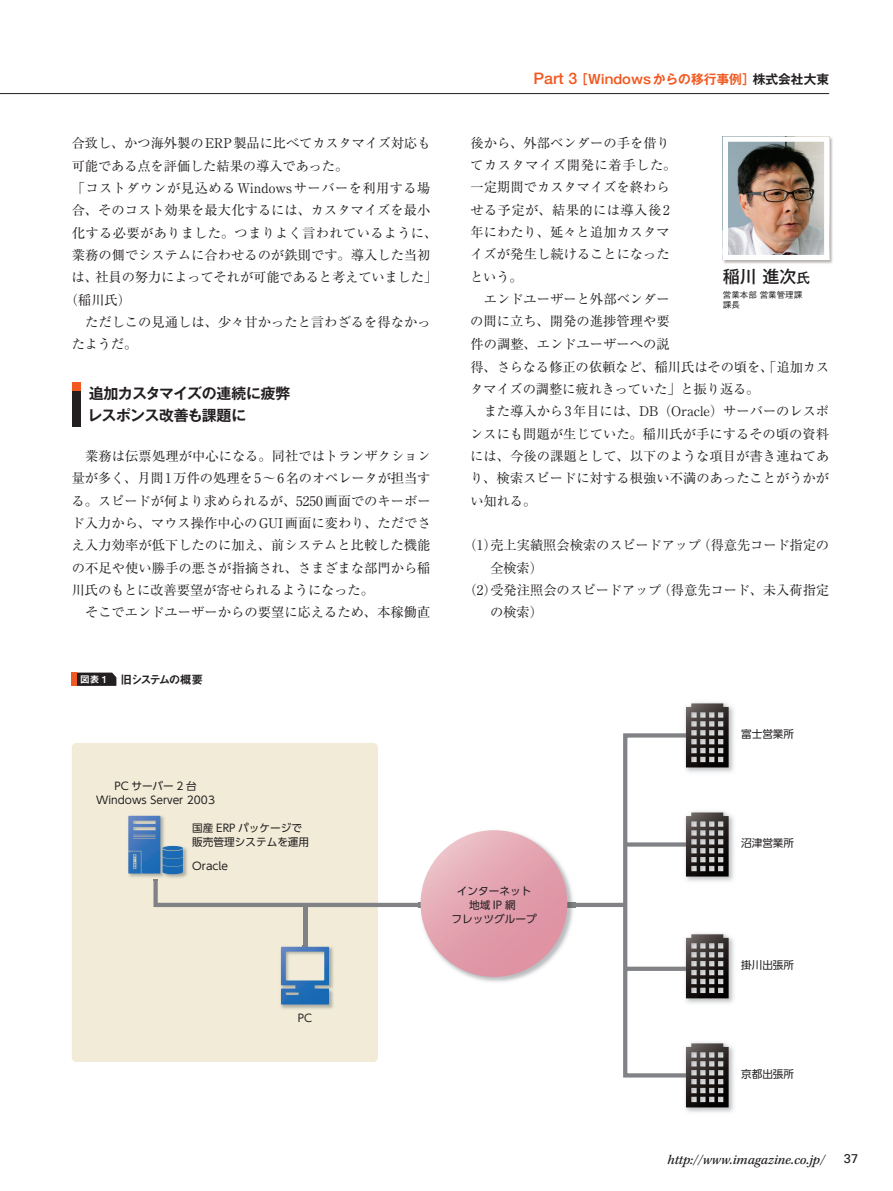
<style>
.page{position:relative;width:893px;height:1191px;background:#fff}
.page>*{position:absolute;margin:0;border:0;box-sizing:border-box;transform-origin:0 0}
.t1{font:500 16.95px "Gothic MB101 Pro";color:#231f20}
.t2{font:700 14.85px/22.4px "Gothic MB101 Pro De";letter-spacing:-.025em;color:#231f20}
.t3{font:italic 500 13.8px "Kepler Std";color:#231f20}
.t4{font:13.35px/22.4px "Ryumin Pro";color:#231f20}
.t5{font:13.35px "Ryumin Pro";letter-spacing:.03em;color:#231f20}
.t6{font:13.35px "Ryumin Pro";letter-spacing:.025em;color:#231f20}
.t7{font:700 12.75px "Gothic MB101 Pro De";color:#f15921}
.t8{font:12.75px "Univers LT Std";color:#231f20}
.t9{font:11.7px "Midashi Go Pro MB31";letter-spacing:-.145em;color:#231f20}
.t10{font:10.65px/13.8px "UD Shin Go Pro";color:#231f20;text-align:center}
.t11{font:500 8.55px/10.6px "Gothic BBB Pro";color:#231f20}
.s1{font-size:9.6px;color:#fff}
.s2{font-family:"Helvetica Neue LT Std";font-weight:500;font-size:15.9px}
.s3{color:#231f20}
.s4{font-size:13.65px}
</style>
<div class="page">
<svg style="left:77px;top:672px;width:39px;height:14px"></svg>
<div style="left:72px;top:672px;width:5px;height:14px;background:#f15921"></div>
<hr style="left:0;top:93px;width:829px;height:1px;background:#231f20">
<img style="left:723px;top:136px;width:110px;height:128px">
<img style="left:729px;top:143px;width:94px;height:111px">
<div style="left:723px;top:137px;width:106px;height:123px;border:5px solid #fff"></div>
<div style="left:72px;top:743px;width:306px;height:319px;background:#f1ebd8;border-radius:5px"></div>
<hr style="left:303px;top:905px;width:4px;height:41px;background:#808285">
<img style="left:682px;top:1042px;width:52px;height:71px">
<svg style="left:686px;top:1043px;width:43px;height:64px;background:#575453"></svg>
<img style="left:688px;top:933px;width:46px;height:71px">
<svg style="left:688px;top:934px;width:41px;height:64px;background:#585454"></svg>
<img style="left:682px;top:811px;width:52px;height:71px">
<svg style="left:688px;top:812px;width:41px;height:64px;background:#595555"></svg>
<img style="left:685px;top:702px;width:49px;height:71px">
<svg style="left:686px;top:703px;width:43px;height:64px;background:#595555"></svg>
<img style="left:418px;top:907px;width:158px;height:75px">
<div style="left:421px;top:830px;width:146px;height:147px;background:linear-gradient(to right,#e4a6b2,#dd8fa0);border-radius:73px"></div>
<img style="left:280px;top:947px;width:53px;height:62px">
<svg style="left:281px;top:945px;width:48px;height:59px"></svg>
<svg style="left:128px;top:816px;width:495px;height:91px"></svg>
<svg style="left:628px;top:842px;width:55px;height:4px"></svg>
<div style="left:625px;top:966px;width:61px;height:5px;background:#808285"></div>
<div style="left:623px;top:733px;width:65px;height:344px;border:4px solid #808285"></div>
<div style="left:72px;top:382px;width:8px;height:45px;background:#231f20"></div>
<div style="left:72px;top:382px;width:8px;height:9px;background:#f15921"></div>
<p class="t4" style="left:72px;top:131px;width:360px">合致し、かつ海外製のERP製品に比べてカスタマイズ対応も</p>
<p class="t4" style="left:72px;top:154px;width:278px">可能である点を評価した結果の導入であった。</p>
<p class="t5" style="left:72px;top:177px;width:360px">「コストダウンが見込めるWindowsサーバーを利用する場</p>
<p class="t4" style="left:72px;top:198px;width:360px">合、そのコスト効果を最大化するには、カスタマイズを最小</p>
<p class="t6" style="left:72px;top:222px;width:367px">化する必要がありました。つまりよく言われているように、</p>
<p class="t4" style="left:72px;top:243px;width:360px">業務の側でシステムに合わせるのが鉄則です。導入した当初</p>
<p class="t4" style="left:72px;top:265px;width:367px">は、社員の努力によってそれが可能であると考えていました」</p>
<p class="t4" style="left:65px;top:287px;width:68px">（稲川氏）</p>
<p class="t4" style="left:72px;top:310px;width:360px">　ただしこの見通しは、少々甘かったと言わざるを得なかっ</p>
<p class="t4" style="left:72px;top:332px;width:67px">たようだ。</p>
<p class="t2" style="left:87px;top:380px;width:205px">追加カスタマイズの連続に疲弊レスポンス改善も課題に</p>
<p class="t4" style="left:72px;top:444px;width:361px">　業務は伝票処理が中心になる。同社ではトランザクション量が多く、月間1万件の処理を5〜6名のオペレータが担当する。スピードが何より求められるが、5250画面でのキーボード入力から、マウス操作中心のGUI画面に変わり、ただでさえ入力効率が低下したのに加え、前システムと比較した機能の不足や使い勝手の悪さが指摘され、さまざまな部門から稲川氏のもとに改善要望が寄せられるようになった。<br>　そこでエンドユーザーからの要望に応えるため、本稼働直</p>
<p class="t9" style="left:80px;top:670px;width:124px"><span class="s1">図表 1</span> 旧システムの概要</p>
<p class="t10" style="left:96px;top:778px;width:120px">PC サーバー 2 台<br>Windows Server 2003</p>
<p class="t10" style="left:192px;top:821px;width:118px;text-align:left">国産 ERP パッケージで販売管理システムを運用</p>
<p class="t10" style="left:192px;top:859px;width:37px">Oracle</p>
<p class="t10" style="left:298px;top:1010px;width:16px">PC</p>
<p class="t7" style="left:533px;top:68px;width:297px"><span class="s2">Part 3</span> ［Windowsからの移行事例］<span class="s3">株式会社大東</span></p>
<p class="t4" style="left:470px;top:131px;width:208px">後から、外部ベンダーの手を借りてカスタマイズ開発に着手した。一定期間でカスタマイズを終わらせる予定が、結果的には導入後2年にわたり、延々と追加カスタマイズが発生し続けることになったという。<br>　エンドユーザーと外部ベンダーの間に立ち、開発の進捗管理や要件の調整、エンドユーザーへの説</p>
<p class="t1" style="left:723px;top:262px;width:89px">稲川 進次<span class="s4">氏</span></p>
<p class="t11" style="left:723px;top:288px;width:81px">営業本部 営業管理課課長</p>
<p class="t4" style="left:470px;top:354px;width:361px">得、さらなる修正の依頼など、稲川氏はその頃を、「追加カスタマイズの調整に疲れきっていた」と振り返る。<br>　また導入から3年目には、DB（Oracle）サーバーのレスポンスにも問題が生じていた。稲川氏が手にするその頃の資料には、今後の課題として、以下のような項目が書き連ねてあり、検索スピードに対する根強い不満のあったことがうかがい知れる。</p>
<p class="t4" style="left:464px;top:533px;width:367px">（1）売上実績照会検索のスピードアップ（得意先コード指定の</p>
<p class="t4" style="left:490px;top:555px;width:55px">全検索）</p>
<p class="t4" style="left:464px;top:578px;width:367px">（2）受発注照会のスピードアップ（得意先コード、未入荷指定</p>
<p class="t4" style="left:490px;top:600px;width:54px">の検索）</p>
<p class="t10" style="left:741px;top:726px;width:55px">富士営業所</p>
<p class="t10" style="left:452px;top:883px;width:87px">インターネット地域 IP 網<br>フレッツグループ</p>
<p class="t10" style="left:741px;top:835px;width:55px">沼津営業所</p>
<p class="t10" style="left:741px;top:957px;width:55px">掛川出張所</p>
<p class="t10" style="left:741px;top:1066px;width:55px">京都出張所</p>
<p class="t3" style="left:667px;top:1152px;width:159px">http://www.imagazine.co.jp/</p>
<p class="t8" style="left:844px;top:1151px;width:16px">37</p>
</div>
